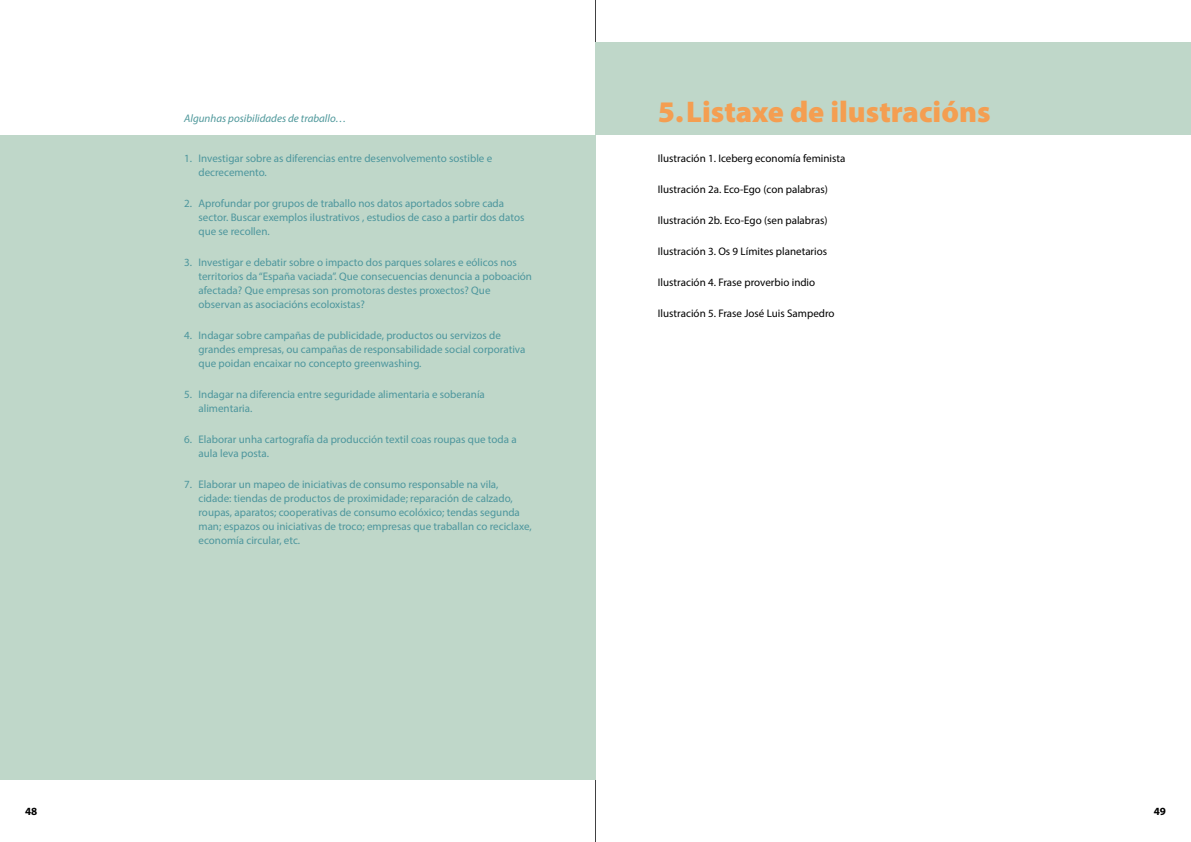
<style>
.page{position:relative;width:1191px;height:842px;background:#fff}
.page>*{position:absolute;margin:0;border:0;box-sizing:border-box;transform-origin:0 0}
.t1{font:30px "Myriad Variable Concept";color:#f49e51}
.t2{font:11px/14px "Myriad Pro";color:#4d969d}
.t3{font:11px "Myriad Pro";color:#000}
.t4{font:italic 11px "Myriad Pro";color:#4d979a}
.t5{font:700 11px "Myriad Pro";color:#000}
</style>
<div class="page">
<hr style="left:595px;top:0;width:1px;height:842px;background:#020203">
<div style="left:595px;top:43px;width:596px;height:92px;background:#bfd7c9"></div>
<div style="left:0;top:135px;width:595px;height:645px;background:#bfd7c9"></div>
<p class="t4" style="left:184px;top:111px;width:164px">Algunhas posibilidades de traballo…</p>
<p class="t2" style="left:198px;top:151px;width:295px;text-indent:-14px">1. Investigar sobre as diferencias entre desenvolvemento sostible e decrecemento.</p>
<p class="t2" style="left:198px;top:196px;width:327px;text-indent:-14px">2. Aprofundar por grupos de traballo nos datos aportados sobre cada sector. Buscar exemplos ilustrativos , estudios de caso a partir dos datos que se recollen.</p>
<p class="t2" style="left:198px;top:255px;width:335px;text-indent:-14px">3. Investigar e debatir sobre o impacto dos parques solares e eólicos nos territorios da “España vaciada”. Que consecuencias denuncia a poboación afectada? Que empresas son promotoras destes proxectos? Que observan as asociacións ecoloxistas?</p>
<p class="t2" style="left:198px;top:328px;width:328px;text-indent:-14px">4. Indagar sobre campañas de publicidade, productos ou servizos de grandes empresas, ou campañas de responsabilidade social corporativa que poidan encaixar no concepto greenwashing.</p>
<p class="t2" style="left:198px;top:387px;width:288px;text-indent:-14px">5. Indagar na diferencia entre seguridade alimentaria e soberanía alimentaria.</p>
<p class="t2" style="left:198px;top:432px;width:320px;text-indent:-14px">6. Elaborar unha cartografía da producción textil coas roupas que toda a aula leva posta.</p>
<p class="t2" style="left:198px;top:477px;width:335px;text-indent:-14px">7. Elaborar un mapeo de iniciativas de consumo responsable na vila, cidade: tiendas de productos de proximidade; reparación de calzado, roupas, aparatos; cooperativas de consumo ecolóxico; tendas segunda man; espazos ou iniciativas de troco; empresas que traballan co reciclaxe, economía circular, etc.</p>
<h1 class="t1" style="left:658px;top:94px;width:334px">5.Listaxe de ilustracións</h1>
<p class="t3" style="left:658px;top:151px;width:189px">Ilustración 1. Iceberg economía feminista</p>
<p class="t3" style="left:658px;top:182px;width:171px">Ilustración 2a. Eco-Ego (con palabras)</p>
<p class="t3" style="left:658px;top:213px;width:171px">Ilustración 2b. Eco-Ego (sen palabras)</p>
<p class="t3" style="left:658px;top:244px;width:171px">Ilustración 3. Os 9 Límites planetarios</p>
<p class="t3" style="left:658px;top:275px;width:159px">Ilustración 4. Frase proverbio indio</p>
<p class="t3" style="left:658px;top:306px;width:178px">Ilustración 5. Frase José Luis Sampedro</p>
<p class="t5" style="left:25px;top:804px;width:14px">48</p>
<p class="t5" style="left:1153px;top:804px;width:14px">49</p>
</div>
